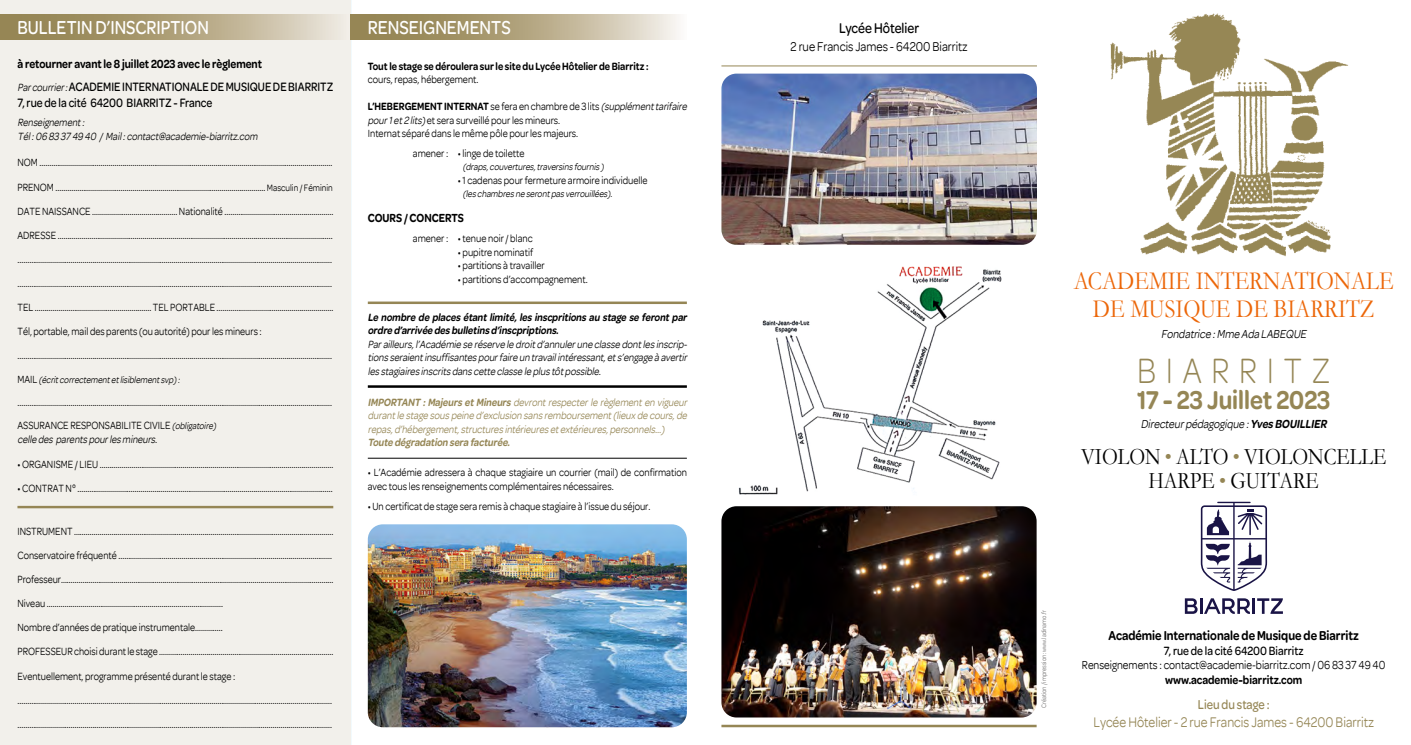
<style>
.page{position:relative;width:1411px;height:745px;background:#fff}
.page>*{position:absolute;margin:0;border:0;box-sizing:border-box;transform-origin:0 0}
.t1{font:300 37.5px "Omnes";color:#958655;scale:.85 1}
.t2{font:600 27.5px "Omnes";color:#958655;scale:.85 1}
.t3{font:26.25px/27.5px "Garamond";color:#ec6608;text-align:center;scale:.85 1}
.t4{font:23.75px/23.8px "Garamond";color:#000;text-align:center;scale:.85 1}
.t5{font:500 20px "Omnes";color:#fff;scale:.84 1}
.t6{font:500 20px "Omnes";color:#fff;scale:.85 1}
.t7{font:15px "Omnes";color:#958655;scale:.85 1}
.t8{font:500 15px "Omnes";color:#000;scale:.85 1}
.t9{font:600 13.75px "Omnes";color:#000;scale:.85 1}
.t10{font:13.75px "Omnes";color:#000;scale:.85 1}
.t11{font:500 13.75px "Omnes";color:#958655;scale:.85 1}
.t12{font:500 13px/15.5px "Omnes";color:#000;scale:.84 1}
.t13{font:500 12.75px "Omnes";color:#000;scale:.85 1}
.t14{font:600 12.5px "Omnes";color:#000;scale:.85 1}
.t15{font:italic 12.5px "Omnes";color:#000;scale:.85 1}
.t16{font:12.5px "Omnes";color:#000;scale:.85 1}
.t17{font:11.25px/24px "Omnes";color:#000;scale:.84 1}
.t18{font:11.25px/13.5px "Omnes";color:#000;scale:.85 1}
.t19{font:italic 11.25px/13.5px "Omnes";color:#000;text-align:justify;scale:.85 1}
.t20{font:italic 11.25px/13.5px "Omnes";color:#958655;text-align:justify;scale:.85 1}
.t21{font:italic 600 11.25px/13.5px "Omnes";color:#000;scale:.85 1}
.t22{font:italic 11.25px/13.5px "Omnes";color:#000;scale:.84 1}
.t23{font:600 11.25px "Omnes";color:#000;scale:.85 1}
.t24{font:italic 600 11.25px "Omnes";color:#958655;scale:.85 1}
.t25{font:italic 10px "Omnes";color:#000;scale:.85 1}
.t26{font:italic 10px "Omnes";color:#000;scale:.84 1}
.t27{font:6.88px "Omnes";color:#706f6f;scale:.85 1}
.s1{font-weight:400;font-style:italic;font-size:11.25px}
.s2{font-size:10px}
.s3{font-style:normal;font-size:11.25px}
.s4{font-style:italic;font-size:10px}
.s5{font-weight:600}
.s6{font-style:italic}
.s7{font-size:20px;color:#958655}
</style>
<div class="page">
<div style="left:0;top:0;width:351px;height:744px;background:#f2f0eb"></div>
<svg style="left:0;top:14px;width:351px;height:26px;background:#b5a885"></svg>
<svg style="left:351px;top:14px;width:328px;height:26px;background:#b7aa88"></svg>
<hr style="left:17px;top:505px;width:316px;height:3px;background:#958655">
<hr style="left:368px;top:301px;width:319px;height:3px;background:#958655">
<hr style="left:721px;top:724px;width:315px;height:2px;background:#958655">
<hr style="left:368px;top:385px;width:319px;height:2px;background:#000">
<hr style="left:368px;top:457px;width:319px;height:1px;background:#000">
<hr style="left:721px;top:66px;width:315px;height:1px;background:#958655">
<img style="left:368px;top:524px;width:319px;height:202px">
<img style="left:721px;top:506px;width:315px;height:211px">
<svg style="left:1184px;top:598px;width:13px;height:15px"></svg>
<hr style="left:1199px;top:598px;width:3px;height:15px;background:#1a1446">
<svg style="left:1204px;top:598px;width:78px;height:15px"></svg>
<svg style="left:1200px;top:501px;width:66px;height:89px"></svg>
<img style="left:1110px;top:13px;width:238px;height:244px">
<img style="left:721px;top:74px;width:315px;height:170px">
<img style="left:738px;top:266px;width:264px;height:229px">
<h3 class="t5" style="left:17px;top:16px;width:229px">BULLETIN D’INSCRIPTION</h3>
<p class="t14" style="left:17px;top:57px;width:289px">à retourner avant le 8 juillet 2023 avec le règlement</p>
<p class="t12" style="left:17px;top:79px;width:377px"><span class="s1">Parcourrier:</span>ACADEMIE INTERNATIONALE DE MUSIQUE DE BIARRITZ<br>7, rue de la cité 64200 BIARRITZ - France</p>
<p class="t22" style="left:17px;top:116px;width:290px">Renseignement:<br>Tél:06 83 37 49 40 / Mail:contact@academie-biarritz.com</p>
<p class="t17" style="left:17px;top:150px;width:377px">NOM ……................................................................…………………………………………………………………… PRENOM …………………………….......................................................………......... <span class="s2">Masculin / Féminin </span>DATE NAISSANCE ……………...……………………. Nationalité ……............................................…..<br>ADRESSE ……………………………………….................................................................……………………….. …………………………………………………….......................................................................………………………. …………………………….......................................................................……………………………………………….<br>TEL ………………………………....................... TEL PORTABLE …………………….............................…… Tél, portable, mail des parents (ou autorité) pour les mineurs : …………………………….......................................................................……………………………………………….</p>
<p class="t26" style="left:17px;top:373px;width:197px"><span class="s3">M A I L</span> (écritcorrectementetlisiblementsvp) :</p>
<p class="t17" style="left:17px;top:390px;width:376px;line-height:23.5px">…………………………….......................................................................……………………………………………….<br>ASSURANCE RESPONSABILITE CIVILE <span class="s4">(obligatoire)</span></p>
<p class="t22" style="left:17px;top:432px;width:170px">celle des parents pourles mineurs.</p>
<p class="t17" style="left:17px;top:452px;width:377px">• ORGANISME / LIEU …………………......................................................................………………………</p>
<p class="t17" style="left:17px;top:476px;width:377px">• CONTRAT N° …………….....................................................................………………………………………</p>
<p class="t17" style="left:17px;top:519px;width:378px">INSTRUMENT …………………………………………………………...............................…………………………….<br>Conservatoire fréquenté …………......................................................…………………………………… Professeur…………...................................................................…………………………………………………… Niveau ………….........................................................…………….….<br>Nombre d’années de pratique instrumentale……….....<br>PROFESSEUR choisi durant le stage ………………....................................................……………… Eventuellement, programme présenté durant le stage :</p>
<h3 class="t6" style="left:368px;top:16px;width:170px">RENSEIGNEMENTS</h3>
<p class="t23" style="left:368px;top:59px;width:332px">Tout le stage se déroulera sur le site du Lycée Hôtelier de Biarritz :</p>
<p class="t18" style="left:368px;top:72px;width:132px">cours, repas, hébergement.</p>
<p class="t18" style="left:368px;top:99px;width:379px"><span class="s5">L’HEBERGEMENT INTERNAT</span> se fera en chambre de 3 lits <span class="s6">(supplémenttarifaire pour1et2 lits)</span> et sera surveillé pour les mineurs.<br>Internat séparé dans le même pôle pour les majeurs.</p>
<p class="t18" style="left:413px;top:146px;width:133px">amener : • linge de toilette</p>
<p class="t25" style="left:462px;top:161px;width:167px">(draps,couvertures,traversins fournis )</p>
<p class="t18" style="left:458px;top:173px;width:224px">• 1 cadenas pour fermeture armoire individuelle</p>
<p class="t25" style="left:462px;top:188px;width:180px">(les chambres ne serontpas verrouillées).</p>
<p class="t14" style="left:368px;top:211px;width:115px">COURS / CONCERTS</p>
<p class="t18" style="left:413px;top:231px;width:142px">amener : • tenue noir / blanc</p>
<p class="t18" style="left:458px;top:245px;width:90px">• pupitre nominatif</p>
<p class="t18" style="left:458px;top:258px;width:104px">• partitions à travailler</p>
<p class="t18" style="left:458px;top:272px;width:154px">• partitions d’accompagnement.</p>
<p class="t21" style="left:368px;top:310px;width:379px">Le nombre de places étantlimité,les inscpritions au stage se ferontpar ordre d’arrivée des bulletins d’inscpriptions.</p>
<p class="t19" style="left:368px;top:337px;width:379px">Parailleurs,l’Académie se réserve le droitd’annulerune classe dontles inscrip&shy;tions seraientinsuffisantes pourfaire un travailintéressant,ets’engage à avertir les stagiaires inscrits dans cette classe le plus tôtpossible.</p>
<p class="t20" style="left:368px;top:395px;width:379px"><span class="s5">IMPORTANT :Majeurs etMineurs</span> devrontrespecterle règlementen vigueur durantle stage sous peine d’exclusion sans remboursement(lieux de cours,de repas,d’hébergement,structures intérieures etextérieures,personnels…)</p>
<p class="t24" style="left:368px;top:436px;width:171px">Toute dégradation sera facturée.</p>
<p class="t18" style="left:368px;top:465px;width:377px">• L’Académie adressera à chaque stagiaire un courrier (mail) de confirmation avec tous les renseignements complémentaires nécessaires.</p>
<p class="t18" style="left:368px;top:498px;width:334px">• Un certificat de stage sera remis à chaque stagiaire à l’issue du séjour.</p>
<h3 class="t8" style="left:839px;top:20px;width:95px">Lycée Hôtelier</h3>
<p class="t10" style="left:790px;top:39px;width:210px">2 rue Francis James - 64200 Biarritz</p>
<h3 class="t3" style="left:1073px;top:266px;width:378px">ACADEMIE INTERNATIONALE<br>DE MUSIQUE DE BIARRITZ</h3>
<p class="t15" style="left:1161px;top:326px;width:175px">Fondatrice :Mme Ada LABEQUE</p>
<h1 class="t1" style="left:1136px;top:349px;width:229px">B I A R R I T Z</h1>
<h2 class="t2" style="left:1136px;top:384px;width:229px">17 - 23 Juillet 2023</h2>
<p class="t15" style="left:1140px;top:416px;width:223px">Directeurpédagogique :<span class="s5">Yves BOUILLIER</span></p>
<h3 class="t4" style="left:1081px;top:444px;width:360px">VIOLON <span class="s7">•</span> ALTO <span class="s7">•</span> VIOLONCELLE<br>HARPE <span class="s7">•</span> GUITARE</h3>
<p class="t27" style="left:1039px;top:707px;width:117px;rotate:-90deg">Création / impression : www.ladinamo.fr</p>
<p class="t9" style="left:1108px;top:627px;width:296px">Académie Internationale de Musique de Biarritz</p>
<p class="t13" style="left:1163px;top:643px;width:166px">7, rue de la cité 64200 Biarritz</p>
<p class="t16" style="left:1081px;top:657px;width:358px">Renseignements : contact@academie-biarritz.com / 06 83 37 49 40</p>
<p class="t14" style="left:1165px;top:672px;width:163px">www.academie-biarritz.com</p>
<p class="t11" style="left:1197px;top:696px;width:86px">Lieu du stage :</p>
<h3 class="t7" style="left:1093px;top:713px;width:332px">Lycée Hôtelier - 2 rue Francis James - 64200 Biarritz</h3>
</div>
